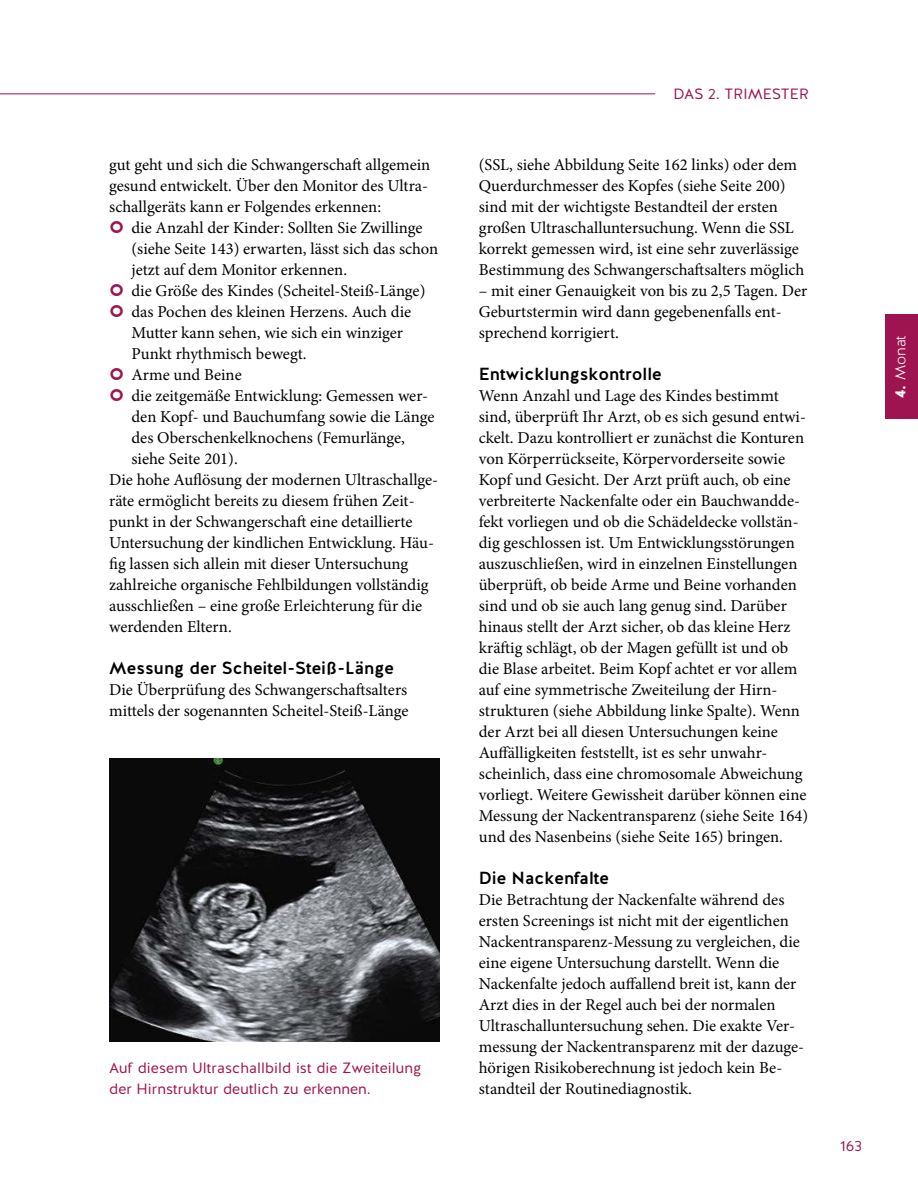
<style>
.page{position:relative;width:918px;height:1201px;background:#fff}
.page>*{position:absolute;margin:0;border:0;box-sizing:border-box;transform-origin:0 0}
.t1{font:500 17.5px "Halis GR";color:#000}
.t2{font:16.62px/21px "Minion Pro";color:#000}
.t3{font:14.88px/21px "Halis GR";letter-spacing:.005em;color:#9d1451}
.t4{font:300 14.88px "Halis GR";letter-spacing:.005em;color:#fff}
.s1{font-weight:700}
</style>
<div class="page">
<img style="left:109px;top:758px;width:330px;height:283px">
<div style="left:885px;top:314px;width:33px;height:105px;background:#9d1451"></div>
<hr style="left:0;top:93px;width:655px;height:1px;background:#9d1451">
<p class="t2" style="left:109px;top:155px;width:323px">gut geht und sich die Schwangerschat allgemein gesund entwickelt. Über den Monitor des Ultra&shy;schallgeräts kann er Folgendes erkennen:</p>
<p class="t2" style="left:131px;top:218px;width:293px">die Anzahl der Kinder: Sollten Sie Zwillinge</p>
<p class="t2" style="left:131px;top:239px;width:308px">(siehe Seite 143) erwarten, lässt sich das schon</p>
<p class="t2" style="left:131px;top:260px;width:217px">jetzt auf dem Monitor erkennen.</p>
<p class="t2" style="left:131px;top:281px;width:295px">die Größe des Kindes (Scheitel-Steiß-Länge)</p>
<p class="t2" style="left:131px;top:302px;width:281px">das Pochen des kleinen Herzens. Auch die</p>
<p class="t2" style="left:131px;top:323px;width:273px">Mutter kann sehen, wie sich ein winziger</p>
<p class="t2" style="left:131px;top:344px;width:177px">Punkt rhythmisch bewegt.</p>
<p class="t2" style="left:131px;top:365px;width:112px">Arme und Beine</p>
<p class="t2" style="left:131px;top:386px;width:298px">die zeitgemäße Entwicklung: Gemessen wer-</p>
<p class="t2" style="left:131px;top:407px;width:304px">den Kopf- und Bauchumfang sowie die Länge</p>
<p class="t2" style="left:131px;top:428px;width:275px">des Oberschenkelknochens (Femurlänge,</p>
<p class="t2" style="left:131px;top:449px;width:108px">siehe Seite 201).</p>
<p class="t2" style="left:109px;top:470px;width:330px">Die hohe Aulösung der modernen Ultraschallge-</p>
<p class="t2" style="left:109px;top:491px;width:307px">räte ermöglicht bereits zu diesem frühen Zeit-</p>
<p class="t2" style="left:109px;top:512px;width:305px">punkt in der Schwangerschat eine detaillierte</p>
<p class="t2" style="left:109px;top:533px;width:326px">Untersuchung der kindlichen Entwicklung. Häu-</p>
<p class="t2" style="left:109px;top:554px;width:301px">ig lassen sich allein mit dieser Untersuchung</p>
<p class="t2" style="left:109px;top:575px;width:321px">zahlreiche organische Fehlbildungen vollständig</p>
<p class="t2" style="left:109px;top:596px;width:314px">ausschließen – eine große Erleichterung für die</p>
<p class="t2" style="left:109px;top:617px;width:124px">werdenden Eltern.</p>
<p class="t1" style="left:109px;top:661px;width:286px">Messung der Scheitel-Steiß-Länge</p>
<p class="t2" style="left:109px;top:680px;width:301px">Die Überprüfung des Schwangerschatsalters mittels der sogenannten Scheitel-Steiß-Länge</p>
<p class="t3" style="left:109px;top:1057px;width:314px">Auf diesem Ultraschallbild ist die Zweiteilung der Hirnstruktur deutlich zu erkennen.</p>
<p class="t3" style="left:673px;top:85px;width:137px">DAS 2. TRIMESTER</p>
<p class="t2" style="left:479px;top:155px;width:327px">(SSL, siehe Abbildung Seite 162 links) oder dem Querdurchmesser des Kopfes (siehe Seite 200) sind mit der wichtigste Bestandteil der ersten großen Ultraschalluntersuchung. Wenn die SSL korrekt gemessen wird, ist eine sehr zuverlässige Bestimmung des Schwangerschatsalters möglich</p>
<p class="t2" style="left:479px;top:281px;width:330px">– mit einer Genauigkeit von bis zu 2,5 Tagen. Der<br>Geburtstermin wird dann gegebenenfalls ent&shy;sprechend korrigiert.</p>
<p class="t1" style="left:479px;top:367px;width:184px">Entwicklungskontrolle</p>
<p class="t2" style="left:479px;top:386px;width:331px">Wenn Anzahl und Lage des Kindes bestimmt sind, überprüt Ihr Arzt, ob es sich gesund entwi&shy;ckelt. Dazu kontrolliert er zunächst die Konturen von Körperrückseite, Körpervorderseite sowie Kopf und Gesicht. Der Arzt prüt auch, ob eine verbreiterte Nackenfalte oder ein Bauchwandde&shy;fekt vorliegen und ob die Schädeldecke vollstän&shy;dig geschlossen ist. Um Entwicklungsstörungen auszuschließen, wird in einzelnen Einstellungen überprüt, ob beide Arme und Beine vorhanden sind und ob sie auch lang genug sind. Darüber hinaus stellt der Arzt sicher, ob das kleine Herz krätig schlägt, ob der Magen gefüllt ist und ob die Blase arbeitet. Beim Kopf achtet er vor allem auf eine symmetrische Zweiteilung der Hirn&shy;strukturen (siehe Abbildung linke Spalte). Wenn der Arzt bei all diesen Untersuchungen keine Aufälligkeiten feststellt, ist es sehr unwahr&shy;scheinlich, dass eine chromosomale Abweichung vorliegt. Weitere Gewissheit darüber können eine Messung der Nackentransparenz (siehe Seite 164) und des Nasenbeins (siehe Seite 165) bringen.</p>
<p class="t1" style="left:479px;top:871px;width:132px">Die Nackenfalte</p>
<p class="t2" style="left:479px;top:890px;width:327px">Die Betrachtung der Nackenfalte während des ersten Screenings ist nicht mit der eigentlichen Nackentransparenz-Messung zu vergleichen, die eine eigene Untersuchung darstellt. Wenn die Nackenfalte jedoch aufallend breit ist, kann der Arzt dies in der Regel auch bei der normalen Ultraschalluntersuchung sehen. Die exakte Ver&shy;messung der Nackentransparenz mit der dazuge&shy;hörigen Risikoberechnung ist jedoch kein Be&shy;standteil der Routinediagnostik.</p>
<p class="t3" style="left:840px;top:1135px;width:23px">163</p>
<p class="t4" style="left:891px;top:398px;width:64px;rotate:-90deg"><span class="s1">4.</span> Monat</p>
</div>
